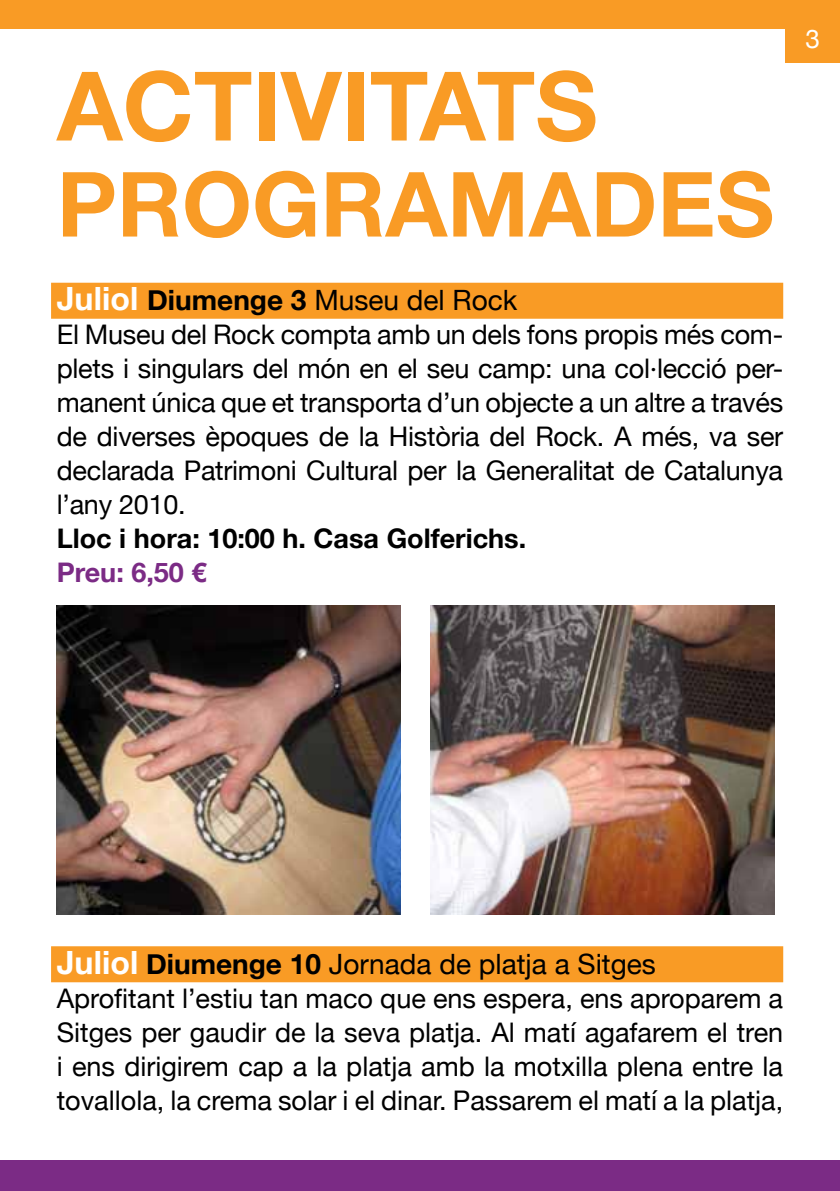
<style>
.page{position:relative;width:840px;height:1191px;background:#fff}
.page>*{position:absolute;margin:0;border:0;box-sizing:border-box;transform-origin:0 0}
.t1{font:700 96px "Helvetica Neue";color:#f99b25}
.t2{font:700 90px "Helvetica Neue";color:#f99b25}
.t3{font:28px "Helvetica Neue";color:#000}
.t4{font:27px/34px "Helvetica Neue";letter-spacing:-.01em;color:#000;text-align:justify}
.t5{font:700 27px "Helvetica Neue";color:#000}
.t6{font:700 27px "Helvetica Neue";color:#7b2b85}
.t7{font:26px "Helvetica Neue";color:#fff}
.s1{font-weight:700;font-size:32px;color:#fff}
.s2{font-weight:700}
</style>
<div class="page">
<div style="left:0;top:0;width:839px;height:29px;background:#f99b25"></div>
<div style="left:0;top:1161px;width:839px;height:30px;background:#7b2b85"></div>
<div style="left:784px;top:9px;width:55px;height:53px;background:#f99b25"></div>
<div style="left:51px;top:283px;width:731px;height:36px;background:#f99b25"></div>
<div style="left:51px;top:946px;width:731px;height:36px;background:#f99b25"></div>
<img style="left:57px;top:605px;width:343px;height:309px">
<img style="left:430px;top:605px;width:343px;height:309px">
<h1 class="t1" style="left:57px;top:47px;width:542px">ACTIVITATS</h1>
<h2 class="t2" style="left:57px;top:149px;width:718px">PROGRAMADES</h2>
<p class="t3" style="left:57px;top:283px;width:462px"><span class="s1">Juliol</span> <span class="s2">Diumenge 3</span> Museu del Rock</p>
<p class="t4" style="left:57px;top:317px;width:727px">El Museu del Rock compta amb un dels fons propis més com&shy;plets i singulars del món en el seu camp: una col·lecció per&shy;manent única que et transporta d’un objecte a un altre a través de diverses èpoques de la Història del Rock. A més, va ser declarada Patrimoni Cultural per la Generalitat de Catalunya l’any 2010.</p>
<p class="t5" style="left:57px;top:522px;width:470px">Lloc i hora: 10:00 h. Casa Golferichs.</p>
<p class="t6" style="left:57px;top:556px;width:151px">Preu: 6,50 €</p>
<p class="t7" style="left:805px;top:23px;width:16px">3</p>
<p class="t3" style="left:57px;top:947px;width:600px"><span class="s1">Juliol</span> <span class="s2">Diumenge 10</span> Jornada de platja a Sitges</p>
<p class="t4" style="left:57px;top:980px;width:727px">Aprofitant l’estiu tan maco que ens espera, ens aproparem a Sitges per gaudir de la seva platja. Al matí agafarem el tren i ens dirigirem cap a la platja amb la motxilla plena entre la tovallola, la crema solar i el dinar. Passarem el matí a la platja,</p>
</div>
